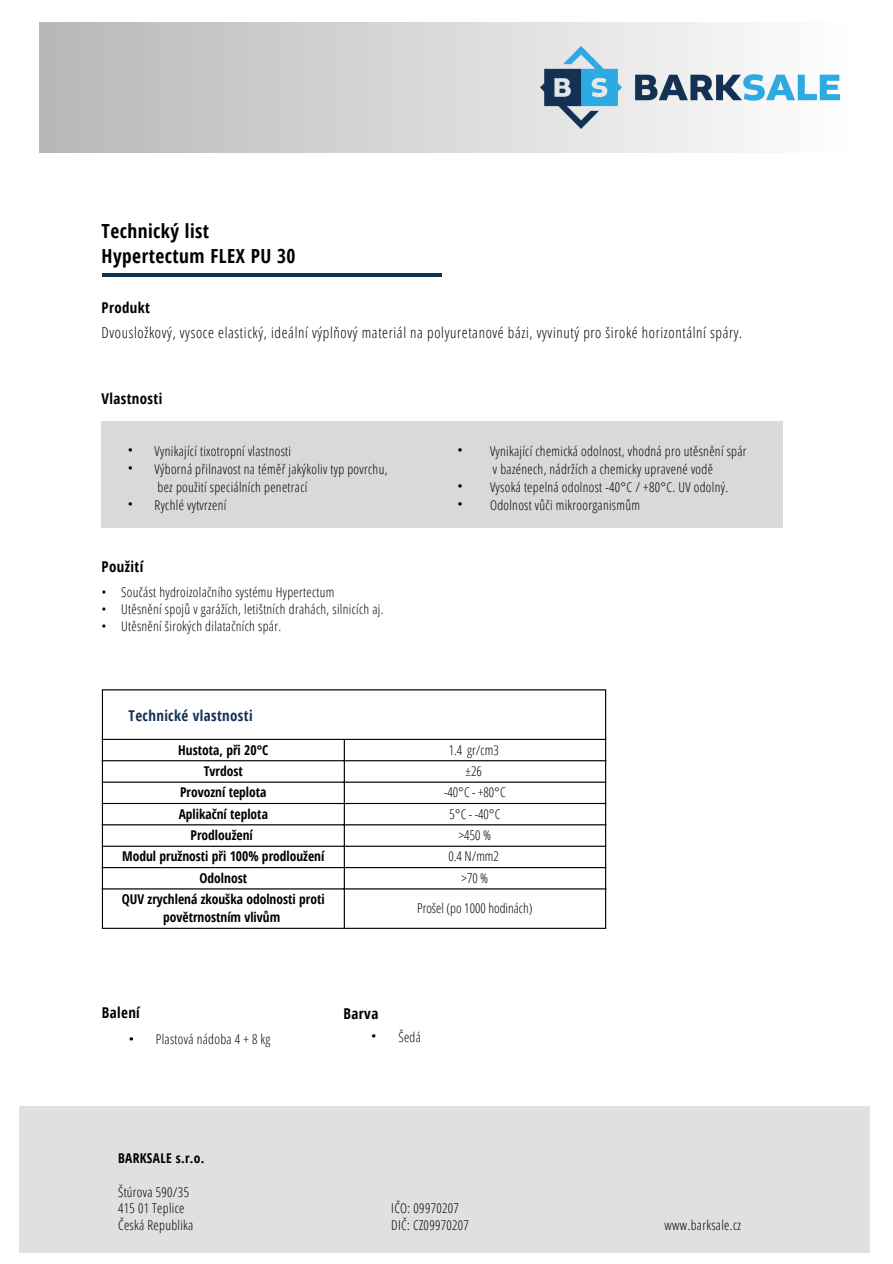
<style>
.page{position:relative;width:893px;height:1264px;background:#fff}
.page>*{position:absolute;margin:0;border:0;box-sizing:border-box;transform-origin:0 0}
.t1{font:700 19.35px "Open Sans Condensed";letter-spacing:.025em;color:#000}
.t2{font:300 15px "Open Sans Condensed";letter-spacing:.045em;color:#000}
.t3{font:700 15px "Open Sans Condensed";letter-spacing:.025em;color:#000}
.t4{font:700 15px "Open Sans Condensed";letter-spacing:.025em;color:#133253}
.t5{font:300 13.5px "Open Sans Condensed";letter-spacing:.025em;color:#000}
.t6{font:700 13.5px/18px "Open Sans Condensed";color:#000;text-align:center}
.t7{font:300 13.5px "Open Sans Condensed";color:#000}
.t8{font:700 13.5px "Open Sans Condensed";letter-spacing:.025em;color:#000}
.t9{font:13.5px/18px "IBM Plex Sans";color:#000}
</style>
<div class="page">
<hr style="left:102px;top:273px;width:339px;height:3px;background:#133253">
<div style="left:102px;top:422px;width:340px;height:106px;background:#d9d9d9"></div>
<div style="left:442px;top:422px;width:340px;height:106px;background:#d9d9d9"></div>
<div style="left:102px;top:421px;width:340px;height:22px;background:#d9d9d9"></div>
<div style="left:442px;top:421px;width:340px;height:22px;background:#d9d9d9"></div>
<div style="left:39px;top:23px;width:814px;height:130px;background:linear-gradient(to right,#b7b7b7,#fefefe)"></div>
<img style="left:540px;top:47px;width:299px;height:82px">
<hr style="left:102px;top:690px;width:1px;height:237px;background:#000">
<hr style="left:344px;top:740px;width:1px;height:187px;background:#000">
<hr style="left:605px;top:690px;width:1px;height:237px;background:#000">
<hr style="left:102px;top:689px;width:504px;height:1px;background:#000">
<hr style="left:102px;top:738px;width:504px;height:2px;background:#000">
<hr style="left:102px;top:760px;width:504px;height:1px;background:#000">
<hr style="left:102px;top:781px;width:504px;height:1px;background:#000">
<hr style="left:102px;top:803px;width:504px;height:1px;background:#000">
<hr style="left:102px;top:824px;width:504px;height:1px;background:#000">
<hr style="left:102px;top:845px;width:504px;height:1px;background:#000">
<hr style="left:102px;top:867px;width:504px;height:1px;background:#000">
<hr style="left:102px;top:888px;width:504px;height:1px;background:#000">
<hr style="left:102px;top:927px;width:504px;height:1px;background:#000">
<div style="left:19px;top:1106px;width:850px;height:146px;background:#e0e0e0"></div>
<p class="t1" style="left:102px;top:217px;width:109px">Technický list</p>
<p class="t1" style="left:102px;top:242px;width:195px">Hypertectum FLEX PU 30</p>
<p class="t3" style="left:102px;top:296px;width:50px">Produkt</p>
<p class="t2" style="left:102px;top:322px;width:642px">Dvousložkový, vysoce elastický, ideální výplňový materiál na polyuretanové bázi, vyvinutý pro široké horizontální spáry.</p>
<p class="t3" style="left:102px;top:388px;width:62px">Vlastnosti</p>
<p class="t9" style="left:128px;top:440px;width:7px">• •</p>
<p class="t9" style="left:128px;top:494px;width:7px">•</p>
<p class="t5" style="left:155px;top:441px;width:138px">Vynikající tixotropní vlastnosti</p>
<p class="t5" style="left:155px;top:459px;width:234px">Výborná přilnavost na téměř jakýkoliv typ povrchu,</p>
<p class="t5" style="left:157px;top:477px;width:151px">bez použití speciálních penetrací</p>
<p class="t5" style="left:155px;top:495px;width:73px">Rychlé vytvrzení</p>
<p class="t3" style="left:102px;top:556px;width:43px">Použití</p>
<p class="t5" style="left:102px;top:582px;width:234px">• Součást hydroizolačního systému Hypertectum</p>
<p class="t5" style="left:102px;top:599px;width:283px">• Utěsnění spojů v garážích, letištních drahách, silnicích aj.</p>
<p class="t5" style="left:102px;top:616px;width:181px">• Utěsnění širokých dilatačních spár.</p>
<p class="t4" style="left:129px;top:704px;width:126px">Technické vlastnosti</p>
<p class="t9" style="left:457px;top:440px;width:7px">•</p>
<p class="t9" style="left:457px;top:476px;width:7px">• •</p>
<p class="t5" style="left:490px;top:441px;width:258px">Vynikající chemická odolnost, vhodná pro utěsnění spár</p>
<p class="t5" style="left:493px;top:459px;width:222px">v bazénech, nádržích a chemicky upravené vodě</p>
<p class="t5" style="left:490px;top:477px;width:239px">Vysoká tepelná odolnost -40°C / +80°C. UV odolný.</p>
<p class="t5" style="left:490px;top:495px;width:151px">Odolnost vůči mikroorganismům</p>
<p class="t6" style="left:178px;top:740px;width:92px">Hustota, při 20°C</p>
<p class="t5" style="left:448px;top:740px;width:51px">1.4 gr/cm3</p>
<p class="t6" style="left:204px;top:761px;width:41px">Tvrdost</p>
<p class="t5" style="left:465px;top:761px;width:18px">±26</p>
<p class="t6" style="left:180px;top:783px;width:88px">Provozní teplota</p>
<p class="t5" style="left:444px;top:783px;width:63px">-40°C - +80°C</p>
<p class="t6" style="left:179px;top:804px;width:91px">Aplikační teplota</p>
<p class="t5" style="left:449px;top:804px;width:52px">5°C - -40°C</p>
<p class="t6" style="left:190px;top:825px;width:64px">Prodloužení</p>
<p class="t5" style="left:459px;top:825px;width:33px">&gt;450 %</p>
<p class="t6" style="left:122px;top:847px;width:204px">Modul pružnosti při 100% prodloužení</p>
<p class="t5" style="left:448px;top:847px;width:52px">0.4 N/mm2</p>
<p class="t6" style="left:199px;top:868px;width:49px">Odolnost</p>
<p class="t5" style="left:461px;top:868px;width:28px">&gt;70 %</p>
<p class="t6" style="left:122px;top:889px;width:204px">QUV zrychlená zkouška odolnosti proti povětrnostním vlivům</p>
<p class="t7" style="left:417px;top:898px;width:117px">Prošel (po 1000 hodinách)</p>
<p class="t3" style="left:102px;top:1002px;width:39px">Balení</p>
<p class="t3" style="left:343px;top:1003px;width:36px">Barva</p>
<p class="t9" style="left:129px;top:1028px;width:7px">•</p>
<p class="t5" style="left:156px;top:1029px;width:116px">Plastová nádoba 4 + 8 kg</p>
<p class="t8" style="left:118px;top:1148px;width:88px">BARKSALE s.r.o.</p>
<p class="t5" style="left:118px;top:1182px;width:72px">Štúrova 590/35</p>
<p class="t5" style="left:118px;top:1198px;width:68px">415 01 Teplice</p>
<p class="t5" style="left:118px;top:1215px;width:77px">Česká Republika</p>
<p class="t9" style="left:371px;top:1025px;width:7px">•</p>
<p class="t5" style="left:398px;top:1027px;width:24px">Šedá</p>
<p class="t5" style="left:391px;top:1198px;width:69px">IČO: 09970207</p>
<p class="t5" style="left:391px;top:1215px;width:79px">DIČ: CZ09970207</p>
<p class="t5" style="left:664px;top:1215px;width:78px">www.barksale.cz</p>
</div>
